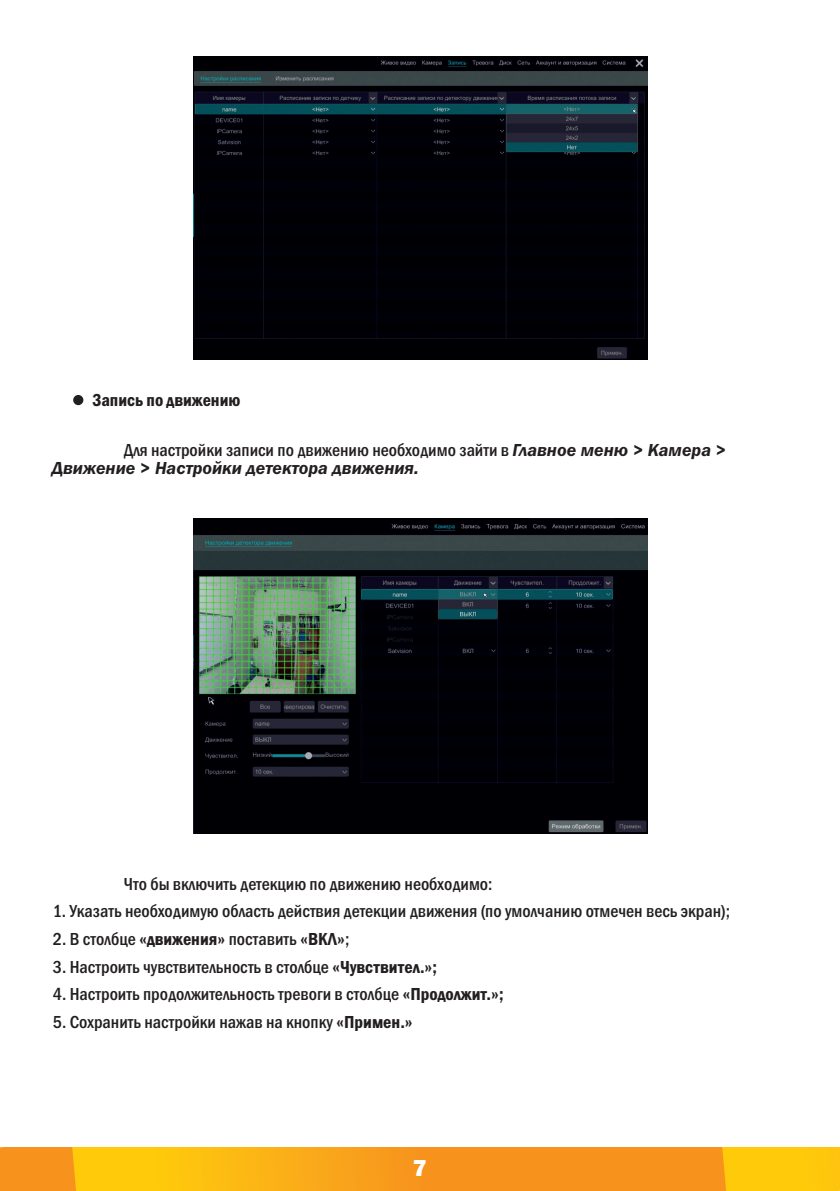
<style>
.page{position:relative;width:840px;height:1191px;background:#fff}
.page>*{position:absolute;margin:0;border:0;box-sizing:border-box;transform-origin:0 0}
.t1{font:800 24px "Franklin Gothic";color:#fff}
.t2{font:500 condensed 18px "Franklin Gothic";color:#231f20}
.t3{font:italic 600 18px/18px "Franklin Gothic";color:#231f20}
.t4{font:600 condensed 18px "Franklin Gothic";color:#231f20}
.s1{font-weight:500;font-style:normal;font-stretch:condensed}
.s2{font-weight:600}
</style>
<div class="page">
<svg style="left:1px;top:1147px;width:838px;height:43px;background:#f9a816"></svg>
<div style="left:73px;top:395px;width:10px;height:10px;background:#231f20;border-radius:50%"></div>
<img style="left:193px;top:56px;width:454px;height:303px">
<img style="left:193px;top:518px;width:454px;height:315px">
<p class="t4" style="left:92px;top:394px;width:149px">Запись по движению</p>
<p class="t3" style="left:52px;top:442px;width:675px;text-indent:72px"><span class="s1">Для настройки записи по движению необходимо зайти в</span> Главное меню &gt; Камера &gt;<br>Движение &gt; Настройки детектора движения.</p>
<p class="t2" style="left:124px;top:877px;width:370px">Что бы включить детекцию по движению необходимо:</p>
<p class="t2" style="left:53px;top:905px;width:678px">1. Указать необходимую область действия детекции движения (по умолчанию отмечен весь экран);</p>
<p class="t2" style="left:53px;top:932px;width:298px">2. В столбце <span class="s2">«движения»</span> поставить <span class="s2">«ВКЛ»</span>;</p>
<p class="t2" style="left:53px;top:960px;width:385px">3. Настроить чувствительность в столбце <span class="s2">«Чувствител.»;</span></p>
<p class="t2" style="left:53px;top:987px;width:452px">4. Настроить продолжительность тревоги в столбце <span class="s2">«Продолжит.»;</span></p>
<p class="t2" style="left:53px;top:1015px;width:361px">5. Сохранить настройки нажав на кнопку <span class="s2">«Примен.»</span></p>
<h1 class="t1" style="left:412px;top:1159px;width:16px">7</h1>
</div>
